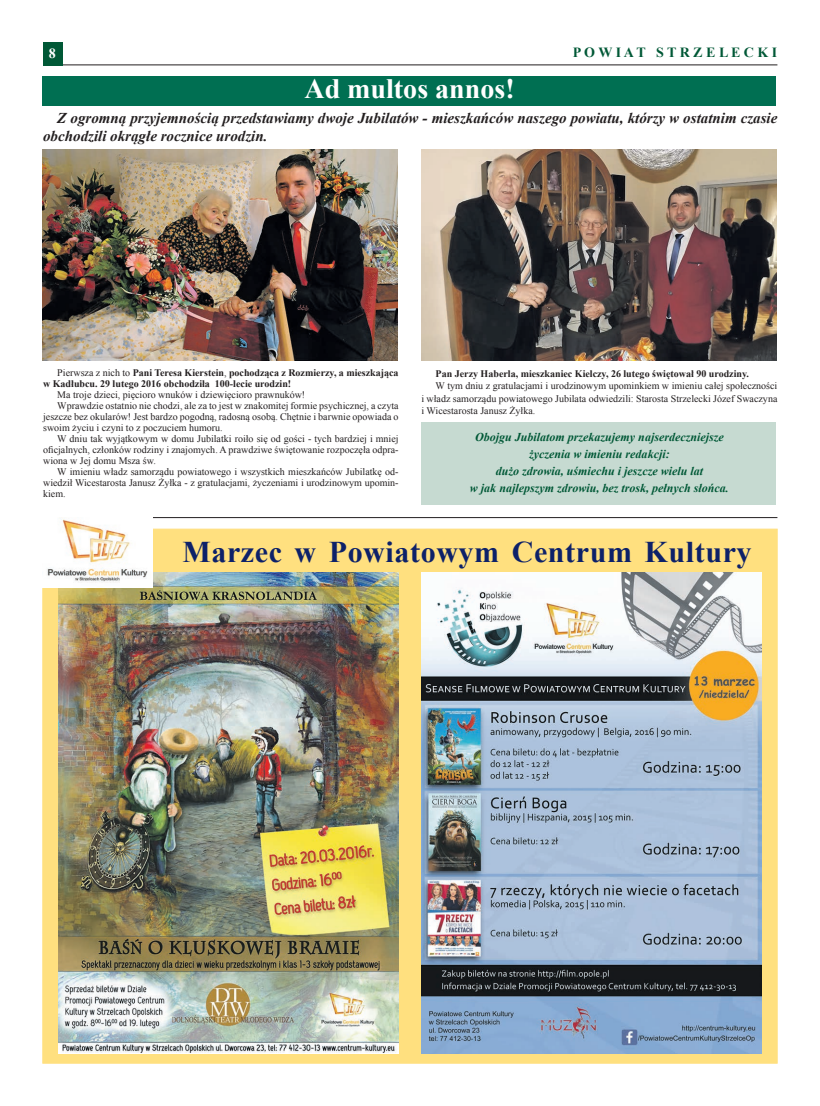
<style>
.page{position:relative;width:820px;height:1106px;background:#fff}
.page>*{position:absolute;margin:0;border:0;box-sizing:border-box;transform-origin:0 0}
.t1{font:700 30px "Times New Roman";letter-spacing:.02em;color:#0d2169}
.t2{font:700 28px "Times New Roman";color:#fff}
.t3{font:italic 700 15px/18px "Times New Roman";color:#231f20}
.t4{font:700 14px "Times New Roman";color:#005836}
.t5{font:700 14px "Times New Roman";color:#fff}
.t6{font:italic 700 12px/17px "Times New Roman";color:#005836;text-align:center}
.t7{font:10px/12.5px "Times New Roman";color:#231f20;text-align:justify}
.t8{font:700 10px/11px "Times New Roman";color:#231f20}
.s1{font-weight:400}
</style>
<div class="page">
<div style="left:43px;top:529px;width:734px;height:534px;background:#ffe07f"></div>
<hr style="left:46px;top:64px;width:731px;height:1px;background:#231f20">
<div style="left:43px;top:43px;width:19px;height:23px;background:#005836"></div>
<div style="left:43px;top:76px;width:732px;height:29px;background:#006f52"></div>
<hr style="left:43px;top:517px;width:734px;height:1px;background:#231f20">
<img style="left:58px;top:572px;width:340px;height:481px">
<img style="left:421px;top:572px;width:340px;height:481px">
<img style="left:43px;top:517px;width:109px;height:70px">
<img style="left:43px;top:149px;width:354px;height:211px">
<img style="left:421px;top:149px;width:354px;height:211px">
<div style="left:421px;top:422px;width:354px;height:82px;background:#c6dad1"></div>
<h3 class="t5" style="left:49px;top:43px;width:8px">8</h3>
<h3 class="t4" style="left:572px;top:42px;width:206px">P O W I A T S T R Z E L E C K I</h3>
<h2 class="t2" style="left:304px;top:68px;width:212px">Ad multos annos!</h2>
<h3 class="t3" style="left:43px;top:108px;width:735px;text-indent:14px">Z ogromną przyjemnością przedstawiamy dwoje Jubilatów - mieszkańców naszego powiatu, którzy w ostatnim czasie obchodzili okrągłe rocznice urodzin.</h3>
<p class="t8" style="left:43px;top:366px;width:357px;text-indent:14px"><span class="s1">Pierwsza z nich to</span> Pani Teresa Kierstein<span class="s1">,</span> pochodząca z Rozmierzy, a mieszkająca w Kadłubcu. 29 lutego 2016 obchodziła 100-lecie urodzin!</p>
<p class="t7" style="left:57px;top:387px;width:249px">Ma troje dzieci, pięcioro wnuków i dziewięcioro prawnuków!</p>
<p class="t7" style="left:57px;top:398px;width:343px">Wprawdzie ostatnio nie chodzi, ale za to jest w znakomitej formie psychicznej, a czyta</p>
<p class="t7" style="left:43px;top:409px;width:357px">jeszcze bez okularów! Jest bardzo pogodną, radosną osobą. Chętnie i barwnie opowiada o</p>
<p class="t7" style="left:43px;top:420px;width:181px">swoim życiu i czyni to z poczuciem humoru.</p>
<p class="t7" style="left:57px;top:431px;width:343px">W dniu tak wyjątkowym w domu Jubilatki roiło się od gości - tych bardziej i mniej</p>
<p class="t7" style="left:43px;top:442px;width:357px">oficjalnych, członków rodziny i znajomych. A prawdziwe świętowanie rozpoczęła odpra-</p>
<p class="t7" style="left:43px;top:453px;width:114px">wiona w Jej domu Msza św.</p>
<p class="t7" style="left:57px;top:464px;width:343px">W imieniu władz samorządu powiatowego i wszystkich mieszkańców Jubilatkę od-</p>
<p class="t7" style="left:43px;top:475px;width:357px">wiedził Wicestarosta Janusz Żyłka - z gratulacjami, życzeniami i urodzinowym upomin-</p>
<p class="t7" style="left:43px;top:486px;width:24px">kiem.</p>
<p class="t8" style="left:435px;top:367px;width:315px">Pan Jerzy Haberla, mieszkaniec Kielczy, 26 lutego świętował 90 urodziny.</p>
<p class="t7" style="left:421px;top:379px;width:357px;text-indent:14px">W tym dniu z gratulacjami i urodzinowym upominkiem w imieniu całej społeczności i władz samorządu powiatowego Jubilata odwiedzili: Starosta Strzelecki Józef Swaczyna i Wicestarosta Janusz Żyłka.</p>
<p class="t6" style="left:470px;top:428px;width:260px">Obojgu Jubilatom przekazujemy najserdeczniejsze życzenia w imieniu redakcji:<br>dużo zdrowia, uśmiechu i jeszcze wielu lat<br>w jak najlepszym zdrowiu, bez trosk, pełnych słońca.</p>
<h1 class="t1" style="left:182px;top:530px;width:570px">Marzec w Powiatowym Centrum Kultury</h1>
</div>
